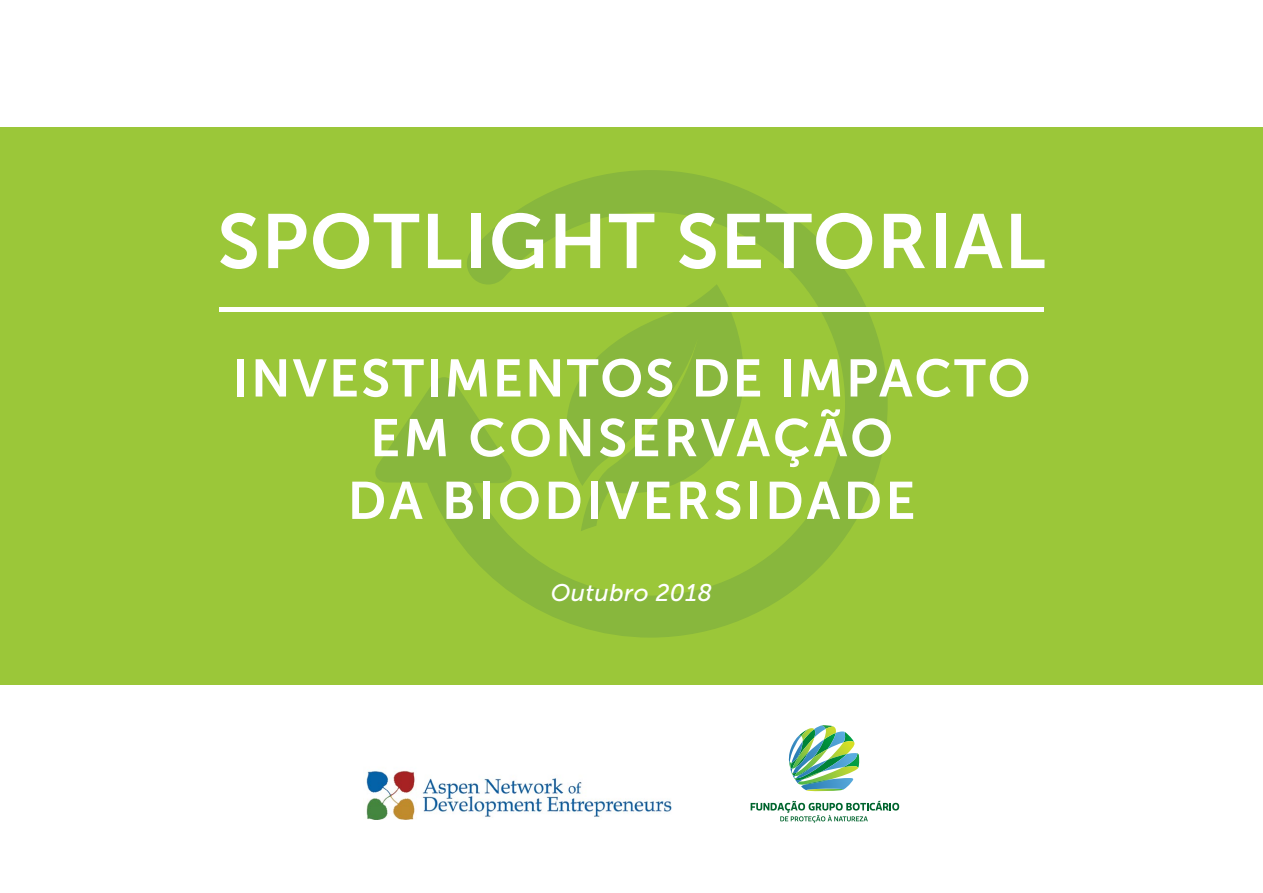
<style>
.page{position:relative;width:1263px;height:893px;background:#fff}
.page>*{position:absolute;margin:0;border:0;box-sizing:border-box;transform-origin:0 0}
.t1{font:76.5px "Museo Sans 700";letter-spacing:.02em;color:#fff}
.t2{font:52.5px/61.2px "Museo Sans 700";letter-spacing:.055em;color:#fff;text-align:center}
.t3{font:italic 24px "Museo Sans 500";letter-spacing:.02em;color:#fff}
</style>
<div class="page">
<div style="left:0;top:127px;width:1263px;height:558px;background:#9bc739"></div>
<svg style="left:372px;top:170px;width:516px;height:468px"></svg>
<svg style="left:512px;top:284px;width:240px;height:247px"></svg>
<img style="left:366px;top:770px;width:306px;height:50px">
<img style="left:788px;top:725px;width:71px;height:66px">
<svg style="left:751px;top:801px;width:148px;height:22px"></svg>
<hr style="left:219px;top:307px;width:825px;height:4px;background:#fff">
<h1 class="t1" style="left:217px;top:199px;width:829px">SPOTLIGHT SETORIAL</h1>
<p class="t2" style="left:233px;top:348px;width:799px">INVESTIMENTOS DE IMPACTO<br>EM CONSERVAÇÃO<br>DA BIODIVERSIDADE</p>
<p class="t3" style="left:551px;top:580px;width:163px">Outubro 2018</p>
</div>
